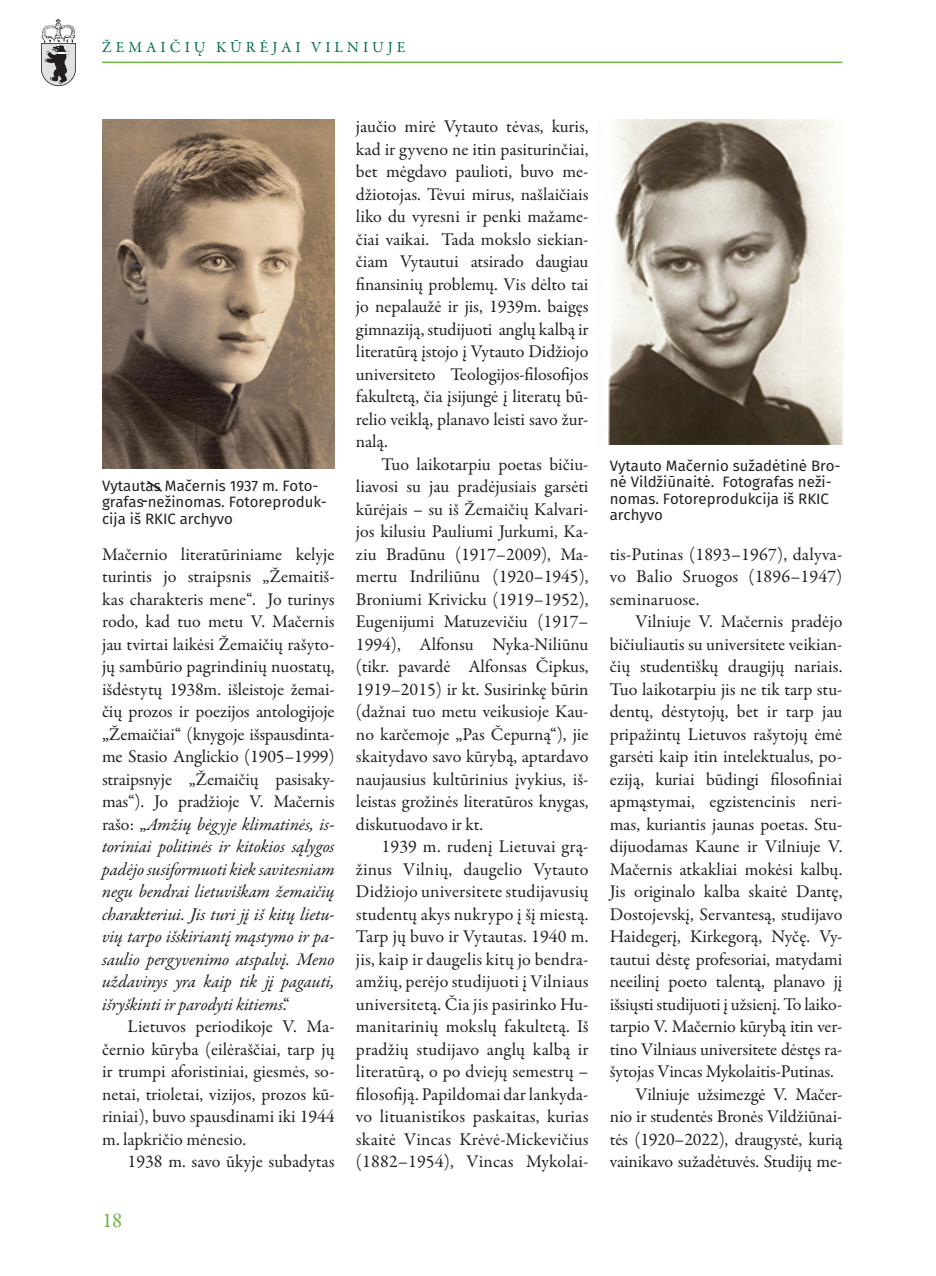
<style>
.page{position:relative;width:936px;height:1276px;background:#fff}
.page>*{position:absolute;margin:0;border:0;box-sizing:border-box;transform-origin:0 0}
.t1{font:21px "Garamond Premr Pro";color:#6fb048}
.tekstas{font:18px/22.5px "Garamond Premr Pro";letter-spacing:-.005em;color:#231f20;text-align:justify}
.t2{font:15.45px "Garamond Premr Pro";letter-spacing:.26em;color:#017045}
.parašas{font:15px/16.5px "Fira Sans";color:#231f20}
.s1{font-style:italic}
</style>
<div class="page">
<img style="left:41px;top:19px;width:35px;height:67px">
<hr style="left:102px;top:62px;width:740px;height:1px;background:#6fb048">
<img style="left:102px;top:119px;width:232px;height:349px">
<img style="left:608px;top:119px;width:235px;height:325px">
<svg style="left:147px;top:480px;width:15px;height:12px"></svg>
<p class="t2" style="left:102px;top:38px;width:305px">ŽEMAIČIŲ KŪRĖJAI VILNIUJE</p>
<p class="parašas" style="left:102px;top:478px;width:218px">Vytautas Mačernis 1937 m. Foto-</p>
<p class="parašas" style="left:102px;top:495px;width:226px">grafas nežinomas. Fotoreproduk-</p>
<p class="parašas" style="left:102px;top:511px;width:132px">cija iš RKIC archyvo</p>
<p class="tekstas" style="left:102px;top:543px;width:234px">Mačernio literatūriniame kelyje turintis jo straipsnis „Žemaitiš&shy;kas charakteris mene“. Jo turinys rodo, kad tuo metu V. Mačernis jau tvirtai laikėsi Žemaičių rašyto&shy;jų sambūrio pagrindinių nuostatų, išdėstytų 1938m. išleistoje žemai&shy;čių prozos ir poezijos antologijoje „Žemaičiai“ (knygoje išspausdinta&shy;me Stasio Anglickio (1905–1999) straipsnyje „Žemaičių pasisaky&shy;mas“). Jo pradžioje V. Mačernis rašo: „<span class="s1">Amžių bėgyje klimatinės, is&shy;toriniai politinės ir kitokios sąlygos padėjo susiformuoti kiek savitesniam negu bendrai lietuviškam žemaičių charakteriui. Jis turi jį iš kitų lietu&shy;vių tarpo išskiriantį mąstymo ir pa&shy;saulio pergyvenimo atspalvį. Meno uždavinys yra kaip tik jį pagauti, išryškinti ir parodyti kitiems</span>.“</p>
<p class="tekstas" style="left:102px;top:1015px;width:234px;text-indent:26px">Lietuvos periodikoje V. Ma&shy;černio kūryba (eilėraščiai, tarp jų ir trumpi aforistiniai, giesmės, so&shy;netai, trioletai, vizijos, prozos kū&shy;riniai), buvo spausdinami iki 1944 m. lapkričio mėnesio.</p>
<p class="tekstas" style="left:128px;top:1150px;width:208px">1938 m. savo ūkyje subadytas</p>
<p class="t1" style="left:102px;top:1208px;width:22px">18</p>
<p class="tekstas" style="left:356px;top:116px;width:234px">jaučio mirė Vytauto tėvas, kuris, kad ir gyveno ne itin pasiturinčiai, bet mėgdavo paulioti, buvo me&shy;džiotojas. Tėvui mirus, našlaičiais liko du vyresni ir penki mažame&shy;čiai vaikai. Tada mokslo siekian&shy;čiam Vytautui atsirado daugiau finansinių problemų. Vis dėlto tai jo nepalaužė ir jis, 1939m. baigęs gimnaziją, studijuoti anglų kalbą ir literatūrą įstojo į Vytauto Didžiojo universiteto Teologijos-filosofijos fakultetą, čia įsijungė į literatų bū&shy;relio veiklą, planavo leisti savo žur&shy;nalą.</p>
<p class="tekstas" style="left:356px;top:453px;width:234px;text-indent:26px">Tuo laikotarpiu poetas bičiu&shy;liavosi su jau pradėjusiais garsėti kūrėjais – su iš Žemaičių Kalvari&shy;jos kilusiu Pauliumi Jurkumi, Ka&shy;ziu Bradūnu (1917–2009), Ma&shy;mertu Indriliūnu (1920–1945), Broniumi Krivicku (1919–1952), Eugenijumi Matuzevičiu (1917– 1994), Alfonsu Nyka-Niliūnu (tikr. pavardė Alfonsas Čipkus, 1919–2015) ir kt. Susirinkę būrin (dažnai tuo metu veikusioje Kau&shy;no karčemoje „Pas Čepurną“), jie skaitydavo savo kūrybą, aptardavo naujausius kultūrinius įvykius, iš&shy;leistas grožinės literatūros knygas, diskutuodavo ir kt.</p>
<p class="tekstas" style="left:356px;top:836px;width:234px;text-indent:26px">1939 m. rudenį Lietuvai grą&shy;žinus Vilnių, daugelio Vytauto Didžiojo universitete studijavusių studentų akys nukrypo į šį miestą.<br>Tarp jų buvo ir Vytautas. 1940 m. jis, kaip ir daugelis kitų jo bendra&shy;amžių, perėjo studijuoti į Vilniaus universitetą. Čia jis pasirinko Hu&shy;manitarinių mokslų fakultetą. Iš pradžių studijavo anglų kalbą ir literatūrą, o po dviejų semestrų – filosofiją. Papildomai dar lankyda&shy;vo lituanistikos paskaitas, kurias skaitė Vincas Krėvė-Mickevičius (1882–1954), Vincas Mykolai-</p>
<p class="parašas" style="left:609px;top:458px;width:232px">Vytauto Mačernio sužadėtinė Bro-</p>
<p class="parašas" style="left:609px;top:475px;width:223px">nė Vildžiūnaitė. Fotografas neži&shy;nomas. Fotoreprodukcija iš RKIC archyvo</p>
<p class="tekstas" style="left:609px;top:543px;width:234px">tis-Putinas (1893–1967), dalyva&shy;vo Balio Sruogos (1896–1947) seminaruose.</p>
<p class="tekstas" style="left:609px;top:610px;width:234px;text-indent:26px">Vilniuje V. Mačernis pradėjo bičiuliautis su universitete veikian&shy;čių studentiškų draugijų nariais.<br>Tuo laikotarpiu jis ne tik tarp stu&shy;dentų, dėstytojų, bet ir tarp jau pripažintų Lietuvos rašytojų ėmė garsėti kaip itin intelektualus, po&shy;eziją, kuriai būdingi filosofiniai apmąstymai, egzistencinis neri&shy;mas, kuriantis jaunas poetas. Stu&shy;dijuodamas Kaune ir Vilniuje V.<br>Mačernis atkakliai mokėsi kalbų.<br>Jis originalo kalba skaitė Dantę, Dostojevskį, Servantesą, studijavo Haidegerį, Kirkegorą, Nyčę. Vy&shy;tautui dėstę profesoriai, matydami neeilinį poeto talentą, planavo jį išsiųsti studijuoti į užsienį. To laiko&shy;tarpio V. Mačernio kūrybą itin ver&shy;tino Vilniaus universitete dėstęs ra&shy;šytojas Vincas Mykolaitis-Putinas.</p>
<p class="tekstas" style="left:609px;top:1083px;width:234px;text-indent:26px">Vilniuje užsimezgė V. Mačer&shy;nio ir studentės Bronės Vildžiūnai&shy;tės (1920–2022), draugystė, kurią vainikavo sužadėtuvės. Studijų me-</p>
</div>
